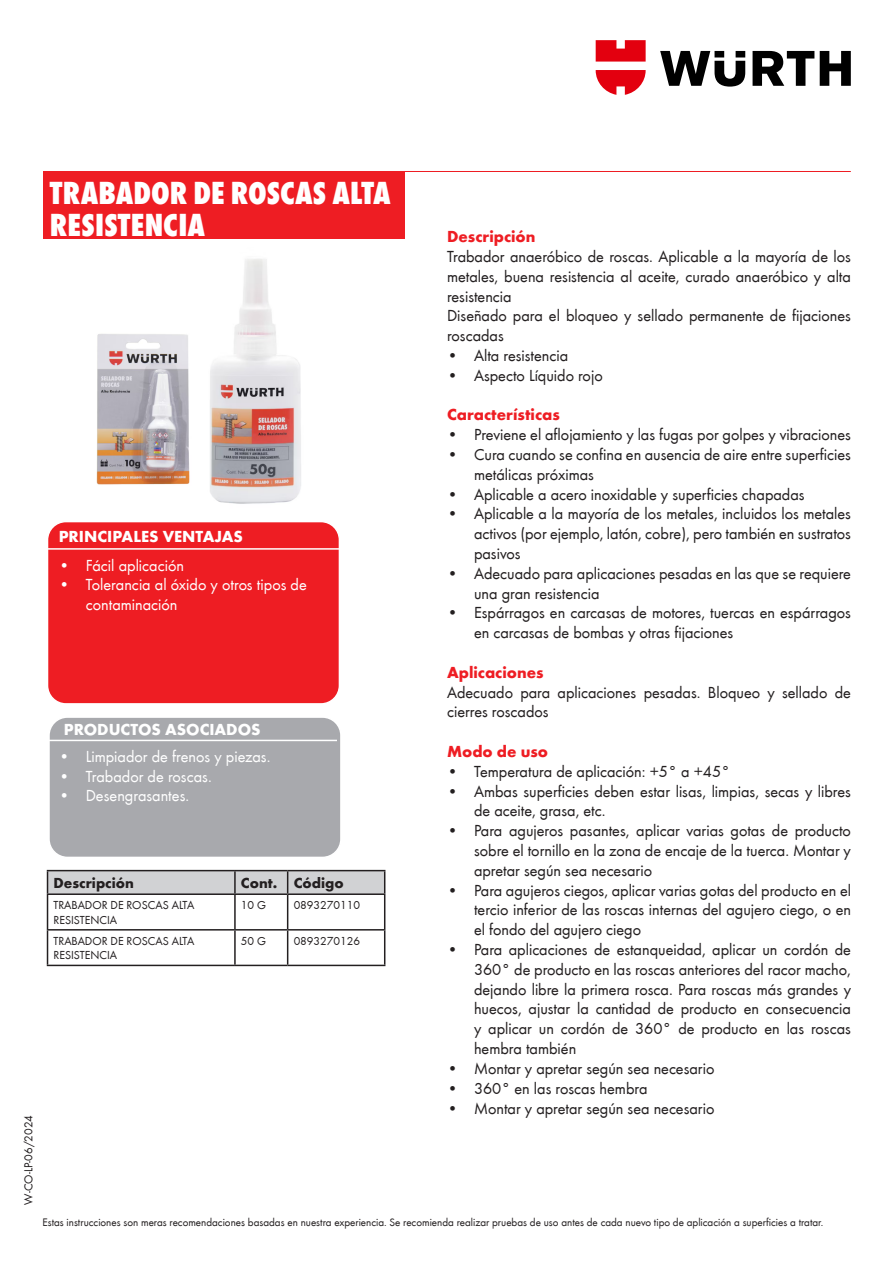
<style>
.page{position:relative;width:893px;height:1263px;background:#fff}
.page>*{position:absolute;margin:0;border:0;box-sizing:border-box;transform-origin:0 0}
.t1{font:800 condensed 33px/31.5px "Wuerth";color:#fff}
.t2{font:16.5px/19.8px "Wuerth";color:#231f20}
.t3{font:16.5px/19.8px "Wuerth";color:#fff}
.t4{font:700 16.5px "Wuerth";color:#ee1d23}
.t5{font:700 16.5px "Wuerth";color:#fff}
.t6{font:700 15px "Wuerth";color:#231f20}
.t7{font:12px/14.4px "Wuerth";color:#231f20}
.t8{font:11.25px "Wuerth";color:#231f20}
</style>
<div class="page">
<hr style="left:43px;top:171px;width:808px;height:1px;background:#ee1d23">
<svg style="left:660px;top:51px;width:191px;height:36px"></svg>
<svg style="left:596px;top:40px;width:50px;height:55px"></svg>
<div style="left:43px;top:172px;width:362px;height:67px;background:#ee1d23"></div>
<div style="left:49px;top:717px;width:292px;height:140px;background:#a8a9ad;border-radius:18px"></div>
<div style="left:48px;top:716px;width:294px;height:142px;border:2px solid #fff;border-radius:18px"></div>
<div style="left:48px;top:522px;width:291px;height:182px;background:#ee1d23;border-radius:18px"></div>
<div style="left:47px;top:521px;width:293px;height:184px;border:2px solid #fff;border-radius:18px"></div>
<hr style="left:44px;top:740px;width:293px;height:1px;background:#fff">
<hr style="left:47px;top:548px;width:293px;height:2px;background:#fff">
<hr style="left:47px;top:870px;width:188px;height:1px;background:#231f20">
<hr style="left:235px;top:870px;width:53px;height:1px;background:#231f20">
<hr style="left:288px;top:870px;width:97px;height:1px;background:#231f20">
<div style="left:47px;top:871px;width:338px;height:22px;background:#d1d2d4"></div>
<hr style="left:47px;top:893px;width:188px;height:2px;background:#231f20">
<hr style="left:47px;top:895px;width:1px;height:34px;background:#231f20">
<hr style="left:235px;top:893px;width:53px;height:2px;background:#231f20">
<hr style="left:234px;top:895px;width:2px;height:34px;background:#231f20">
<hr style="left:288px;top:893px;width:97px;height:2px;background:#231f20">
<hr style="left:287px;top:895px;width:1px;height:34px;background:#231f20">
<hr style="left:384px;top:895px;width:1px;height:34px;background:#231f20">
<hr style="left:47px;top:929px;width:188px;height:1px;background:#231f20">
<hr style="left:47px;top:930px;width:1px;height:35px;background:#231f20">
<hr style="left:235px;top:929px;width:53px;height:1px;background:#231f20">
<hr style="left:234px;top:930px;width:2px;height:35px;background:#231f20">
<hr style="left:288px;top:929px;width:97px;height:1px;background:#231f20">
<hr style="left:287px;top:930px;width:1px;height:35px;background:#231f20">
<hr style="left:384px;top:930px;width:1px;height:35px;background:#231f20">
<hr style="left:47px;top:965px;width:188px;height:1px;background:#231f20">
<hr style="left:235px;top:965px;width:53px;height:1px;background:#231f20">
<hr style="left:288px;top:965px;width:97px;height:1px;background:#231f20">
<img style="left:96px;top:334px;width:94px;height:151px">
<img style="left:210px;top:259px;width:91px;height:245px">
<p class="t7" style="left:21px;top:1205px;width:91px;rotate:-90deg">W-CO-LP-06/2024</p>
<p class="t1" style="left:50px;top:176px;width:342px">TRABADOR DE ROSCAS ALTA<br>RESISTENCIA</p>
<p class="t5" style="left:59px;top:524px;width:186px">PRINCIPALES VENTAJAS</p>
<p class="t3" style="left:59px;top:554px;width:127px">• Fácil aplicación</p>
<p class="t3" style="left:86px;top:574px;width:223px;text-indent:-27px">• Tolerancia al óxido y otros tipos de contaminación</p>
<p class="t5" style="left:64px;top:717px;width:198px">PRODUCTOS ASOCIADOS</p>
<p class="t3" style="left:59px;top:745px;width:213px">• Limpiador de frenos y piezas.</p>
<p class="t3" style="left:59px;top:765px;width:155px">• Trabador de roscas.</p>
<p class="t3" style="left:59px;top:785px;width:132px">• Desengrasantes.</p>
<p class="t6" style="left:54px;top:872px;width:82px">Descripción</p>
<p class="t6" style="left:241px;top:872px;width:38px">Cont.</p>
<p class="t6" style="left:294px;top:872px;width:52px">Código</p>
<p class="t7" style="left:54px;top:898px;width:142px">TRABADOR DE ROSCAS ALTA<br>RESISTENCIA</p>
<p class="t7" style="left:241px;top:898px;width:27px">10 G</p>
<p class="t7" style="left:294px;top:898px;width:68px">0893270110</p>
<p class="t7" style="left:54px;top:933px;width:142px">TRABADOR DE ROSCAS ALTA<br>RESISTENCIA</p>
<p class="t7" style="left:241px;top:933px;width:27px">50 G</p>
<p class="t7" style="left:294px;top:933px;width:68px">0893270126</p>
<p class="t4" style="left:447px;top:224px;width:90px">Descripción</p>
<p class="t2" style="left:447px;top:246px;width:405px;text-align:justify">Trabador anaeróbico de roscas. Aplicable a la mayoría de los metales, buena resistencia al aceite, curado anaeróbico y alta resistencia</p>
<p class="t2" style="left:447px;top:305px;width:405px">Diseñado para el bloqueo y sellado permanente de fijaciones roscadas</p>
<p class="t2" style="left:447px;top:345px;width:123px">• Alta resistencia</p>
<p class="t2" style="left:447px;top:365px;width:157px">• Aspecto Líquido rojo</p>
<p class="t4" style="left:447px;top:403px;width:114px">Características</p>
<p class="t2" style="left:447px;top:424px;width:405px">• Previene el aflojamiento y las fugas por golpes y vibraciones</p>
<p class="t2" style="left:474px;top:444px;width:378px;text-indent:-27px">• Cura cuando se confina en ausencia de aire entre superficies metálicas próximas</p>
<p class="t2" style="left:447px;top:483px;width:359px">• Aplicable a acero inoxidable y superficies chapadas</p>
<p class="t2" style="left:474px;top:503px;width:378px;text-align:justify;text-indent:-27px">• Aplicable a la mayoría de los metales, incluidos los metales activos (por ejemplo, latón, cobre), pero también en sustratos pasivos</p>
<p class="t2" style="left:474px;top:563px;width:378px;text-indent:-27px">• Adecuado para aplicaciones pesadas en las que se requiere una gran resistencia</p>
<p class="t2" style="left:474px;top:602px;width:378px;text-indent:-27px">• Espárragos en carcasas de motores, tuercas en espárragos en carcasas de bombas y otras fijaciones</p>
<p class="t4" style="left:447px;top:660px;width:98px">Aplicaciones</p>
<p class="t2" style="left:447px;top:681px;width:405px">Adecuado para aplicaciones pesadas. Bloqueo y sellado de cierres roscados</p>
<p class="t4" style="left:447px;top:739px;width:103px">Modo de uso</p>
<p class="t2" style="left:447px;top:761px;width:285px">• Temperatura de aplicación: +5° a +45°</p>
<p class="t2" style="left:474px;top:780px;width:378px;text-indent:-27px">• Ambas superficies deben estar lisas, limpias, secas y libres de aceite, grasa, etc.</p>
<p class="t2" style="left:474px;top:820px;width:378px;text-align:justify;text-indent:-27px">• Para agujeros pasantes, aplicar varias gotas de producto sobre el tornillo en la zona de encaje de la tuerca. Montar y apretar según sea necesario</p>
<p class="t2" style="left:474px;top:879px;width:378px;text-align:justify;text-indent:-27px">• Para agujeros ciegos, aplicar varias gotas del producto en el tercio inferior de las roscas internas del agujero ciego, o en el fondo del agujero ciego</p>
<p class="t2" style="left:474px;top:939px;width:378px;text-align:justify;text-indent:-27px">• Para aplicaciones de estanqueidad, aplicar un cordón de 360° de producto en las roscas anteriores del racor macho, dejando libre la primera rosca. Para roscas más grandes y huecos, ajustar la cantidad de producto en consecuencia y aplicar un cordón de 360° de producto en las roscas hembra también</p>
<p class="t2" style="left:447px;top:1058px;width:269px">• Montar y apretar según sea necesario</p>
<p class="t2" style="left:447px;top:1077px;width:202px">• 360° en las roscas hembra</p>
<p class="t2" style="left:447px;top:1097px;width:269px">• Montar y apretar según sea necesario</p>
<p class="t8" style="left:43px;top:1214px;width:782px">Estas instrucciones son meras recomendaciones basadas en nuestra experiencia. Se recomienda realizar pruebas de uso antes de cada nuevo tipo de aplicación a superficies a tratar.</p>
</div>
